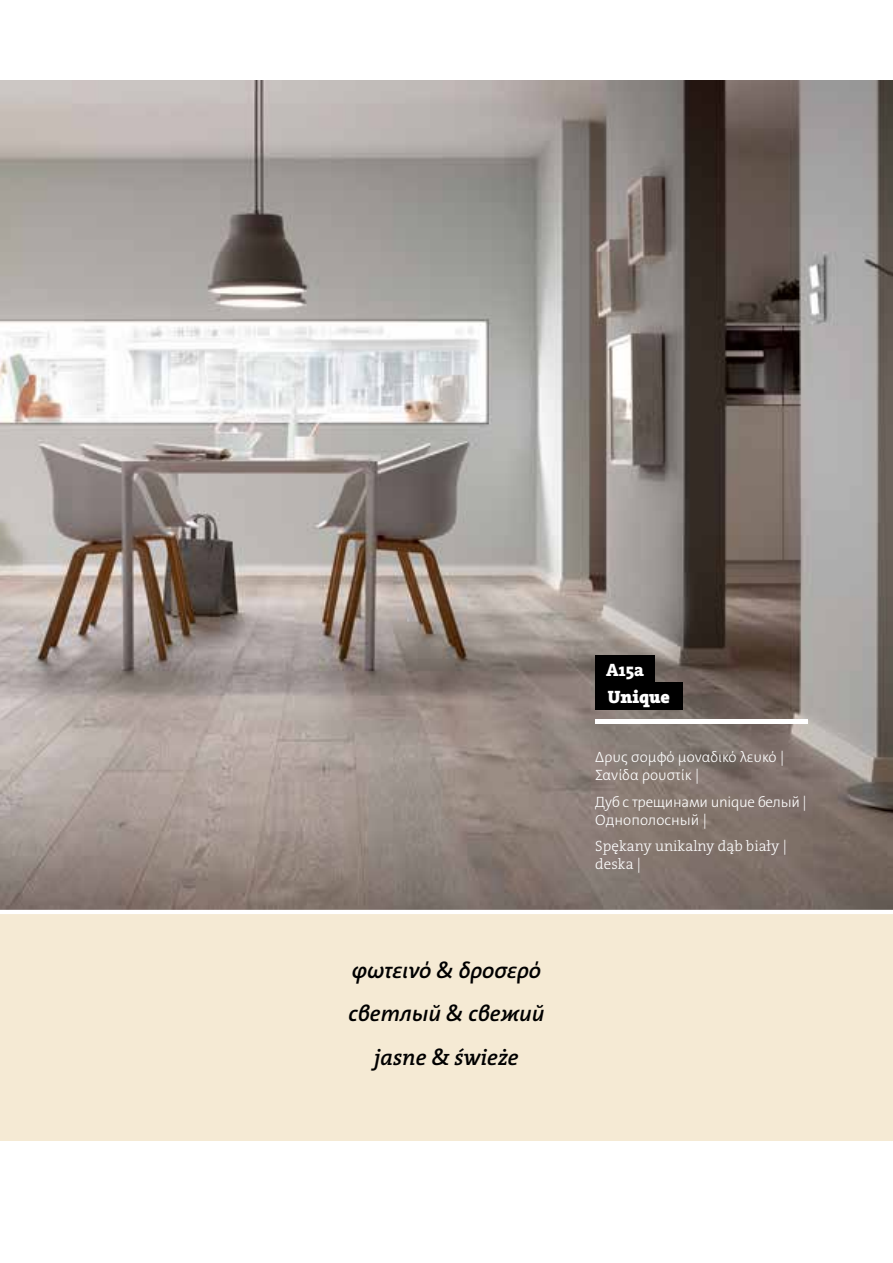
<style>
.page{position:relative;width:893px;height:1263px;background:#fff}
.page>*{position:absolute;margin:0;border:0;box-sizing:border-box;transform-origin:0 0}
.t1{font:22.5px/43.5px "The Sans LP6 Se Bld IT";color:#000}
.t2{font:22.5px "The Serif HP6 Se Bld IT";color:#000}
.t3{font:18px "The Serif HP9 Blk";color:#fff}
.t4{font:18px "The Serif HP8 Ex Bld";color:#fff}
.t5{font:15px/18px "The Sans LP3 Lig";letter-spacing:-.02em;color:#fff}
.t6{font:15px/18px "The Sans LP3 Lig";color:#fff}
.t7{font:15px/18px "The Serif HP3 Lig";color:#fff}
</style>
<div class="page">
<div style="left:0;top:881px;width:893px;height:259px;background:#f5ead4"></div>
<img style="left:0;top:81px;width:893px;height:829px">
<hr style="left:595px;top:720px;width:213px;height:4px;background:#fff">
<div style="left:595px;top:656px;width:60px;height:27px;background:#000"></div>
<div style="left:595px;top:682px;width:87px;height:27px;background:#000"></div>
<hr style="left:0;top:910px;width:893px;height:4px;background:#fff">
<h1 class="t1" style="left:348px;top:949px;width:198px">φωτεινό &amp; δροσερό светлый &amp; свежий</h1>
<h1 class="t2" style="left:374px;top:1043px;width:146px">jasne &amp; świeże</h1>
<p class="t4" style="left:606px;top:658px;width:39px">A15a</p>
<p class="t3" style="left:608px;top:684px;width:64px">Unique</p>
<p class="t6" style="left:595px;top:748px;width:190px">Δρυς σομφό μοναδικό λευκό |<br>Σανίδα ρουστίκ |</p>
<p class="t5" style="left:595px;top:793px;width:213px">Дуб с трещинами unique белый |<br>Однополосный |</p>
<p class="t7" style="left:595px;top:837px;width:193px">Spękany unikalny dąb biały | deska |</p>
</div>
